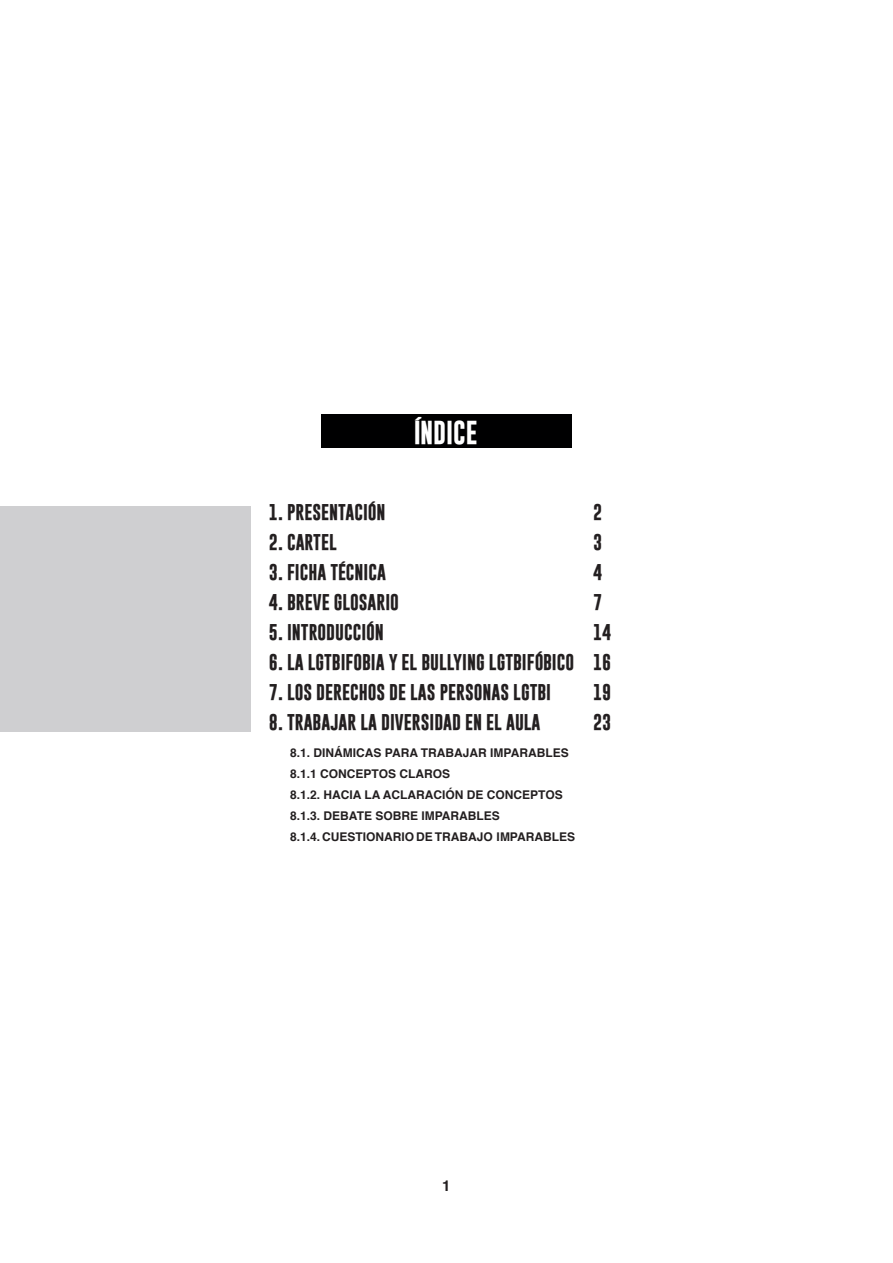
<style>
.page{position:relative;width:893px;height:1263px;background:#fff}
.page>*{position:absolute;margin:0;border:0;box-sizing:border-box;transform-origin:0 0}
.t1{font:700 24px "Gobold";color:#fff}
.t2{font:700 16.5px/30px "Gobold";color:#231f20}
.t3{font:700 15px "Helvetica";color:#231f20}
.t4{font:700 12px/21px "Helvetica";color:#231f20}
</style>
<div class="page">
<div style="left:0;top:506px;width:251px;height:226px;background:#cfcfd1"></div>
<div style="left:321px;top:415px;width:251px;height:33px;background:#000001"></div>
<h1 class="t1" style="left:414px;top:417px;width:65px">ÍNDICE</h1>
<p class="t2" style="left:269px;top:497px;width:118px">1. PRESENTACIÓN</p>
<p class="t2" style="left:269px;top:527px;width:69px">2. CARTEL</p>
<p class="t2" style="left:269px;top:557px;width:118px">3. FICHA TÉCNICA</p>
<p class="t2" style="left:269px;top:587px;width:132px">4. BREVE GLOSARIO</p>
<p class="t2" style="left:269px;top:617px;width:116px">5. INTRODUCCIÓN</p>
<p class="t2" style="left:269px;top:647px;width:307px">6. LA LGTBIFOBIA Y EL BULLYING LGTBIFÓBICO</p>
<p class="t2" style="left:269px;top:677px;width:284px">7. LOS DERECHOS DE LAS PERSONAS LGTBI</p>
<p class="t2" style="left:269px;top:707px;width:273px">8. TRABAJAR LA DIVERSIDAD EN EL AULA</p>
<p class="t4" style="left:290px;top:743px;width:286px">8.1. DINÁMICAS PARA TRABAJAR IMPARABLES 8.1.1 CONCEPTOS CLAROS<br>8.1.2. HACIA LA ACLARACIÓN DE CONCEPTOS 8.1.3. DEBATE SOBRE IMPARABLES<br>8.1.4. CUESTIONARIO DE TRABAJO IMPARABLES</p>
<p class="t2" style="left:593px;top:497px;width:20px">2<br>3<br>4<br>7<br>14<br>16<br>19<br>23</p>
<p class="t3" style="left:442px;top:1174px;width:10px">1</p>
</div>
